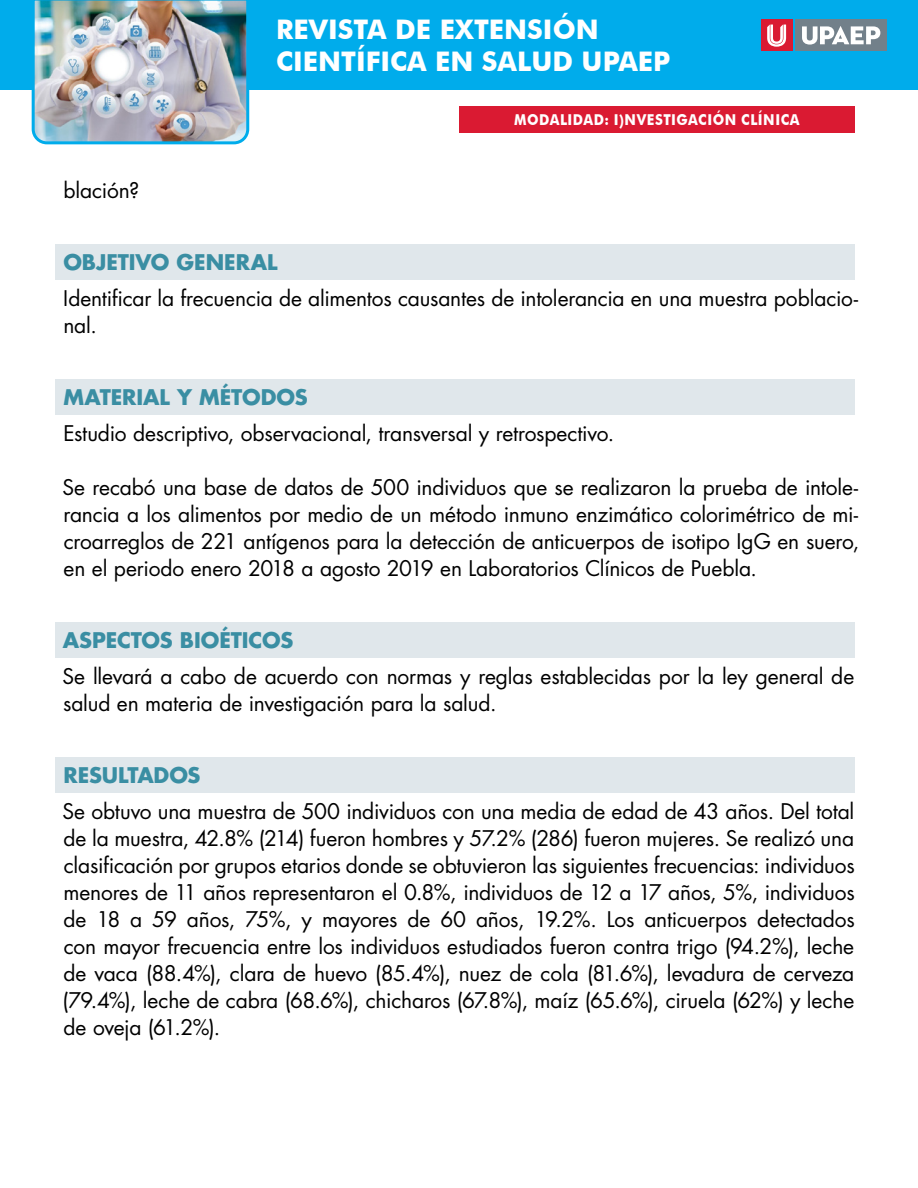
<style>
.page{position:relative;width:918px;height:1188px;background:#fff}
.page>*{position:absolute;margin:0;border:0;box-sizing:border-box;transform-origin:0 0}
.t1{font:700 27px/32.4px "Futura BT";color:#fff}
.cuerpo{font:21px/27px "Futura Std";letter-spacing:-.01em;color:#000}
.apartado{font:700 21px "Futura Std";letter-spacing:-.005em;color:#3a8ea3}
.t2{font:700 15px "Futura BT";color:#fff;scale:.9 1}
</style>
<div class="page">
<div style="left:0;top:0;width:918px;height:90px;background:#00aceb"></div>
<img style="left:31px;top:0;width:219px;height:145px">
<div style="left:796px;top:20px;width:91px;height:31px;background:#72808a"></div>
<svg style="left:802px;top:26px;width:78px;height:19px"></svg>
<div style="left:761px;top:20px;width:31px;height:31px;background:#da1a32"></div>
<svg style="left:767px;top:25px;width:19px;height:22px"></svg>
<div style="left:459px;top:106px;width:396px;height:27px;background:#da1a32"></div>
<div style="left:56px;top:244px;width:799px;height:36px;background:#e0e7eb"></div>
<div style="left:56px;top:379px;width:799px;height:36px;background:#e0e7eb"></div>
<div style="left:56px;top:622px;width:799px;height:36px;background:#e0e7eb"></div>
<div style="left:56px;top:757px;width:799px;height:36px;background:#e0e7eb"></div>
<p class="t1" style="left:276px;top:13px;width:396px">REVISTA DE EXTENSIÓN<br>CIENTÍFICA EN SALUD UPAEP</p>
<p class="cuerpo" style="left:63px;top:177px;width:77px">blación?</p>
<p class="t2" style="left:514px;top:111px;width:26px">MODALIDAD</p>
<p class="t2" style="left:605px;top:111px;width:34px">: I)NVESTIGACIÓN</p>
<p class="t2" style="left:741px;top:111px;width:21px">CLÍNICA</p>
<p class="apartado" style="left:63px;top:248px;width:216px">OBJETIVO GENERAL</p>
<p class="cuerpo" style="left:63px;top:285px;width:796px">Identificar la frecuencia de alimentos causantes de intolerancia en una muestra poblacio&shy;nal.</p>
<p class="apartado" style="left:63px;top:383px;width:246px">MATERIAL Y MÉTODOS</p>
<p class="cuerpo" style="left:63px;top:420px;width:552px">Estudio descriptivo, observacional, transversal y retrospectivo.</p>
<p class="cuerpo" style="left:63px;top:474px;width:798px;text-align:justify">Se recabó una base de datos de 500 individuos que se realizaron la prueba de intole&shy;rancia a los alimentos por medio de un método inmuno enzimático colorimétrico de mi&shy;croarreglos de 221 antígenos para la detección de anticuerpos de isotipo IgG en suero, en el periodo enero 2018 a agosto 2019 en Laboratorios Clínicos de Puebla.</p>
<p class="apartado" style="left:63px;top:626px;width:232px">ASPECTOS BIOÉTICOS</p>
<p class="cuerpo" style="left:63px;top:663px;width:793px">Se llevará a cabo de acuerdo con normas y reglas establecidas por la ley general de salud en materia de investigación para la salud.</p>
<p class="apartado" style="left:64px;top:761px;width:138px">RESULTADOS</p>
<p class="cuerpo" style="left:63px;top:798px;width:794px;text-align:justify">Se obtuvo una muestra de 500 individuos con una media de edad de 43 años. Del total de la muestra, 42.8% (214) fueron hombres y 57.2% (286) fueron mujeres. Se realizó una clasificación por grupos etarios donde se obtuvieron las siguientes frecuencias: individuos menores de 11 años representaron el 0.8%, individuos de 12 a 17 años, 5%, individuos de 18 a 59 años, 75%, y mayores de 60 años, 19.2%. Los anticuerpos detectados con mayor frecuencia entre los individuos estudiados fueron contra trigo (94.2%), leche de vaca (88.4%), clara de huevo (85.4%), nuez de cola (81.6%), levadura de cerveza (79.4%), leche de cabra (68.6%), chicharos (67.8%), maíz (65.6%), ciruela (62%) y leche de oveja (61.2%).</p>
</div>
